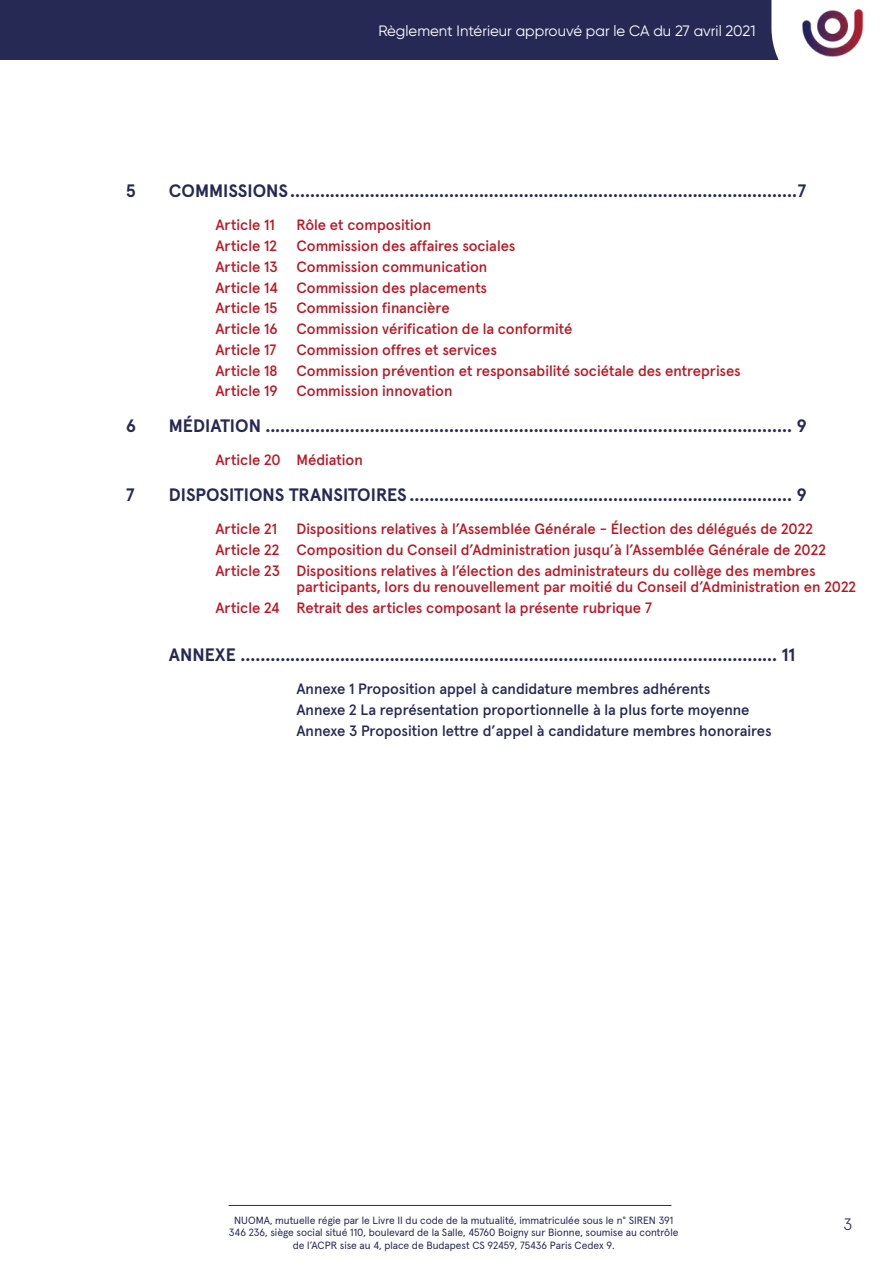
<style>
.page{position:relative;width:893px;height:1263px;background:#fff}
.page>*{position:absolute;margin:0;border:0;box-sizing:border-box;transform-origin:0 0}
.t1{font:700 18px "Apercu";color:#252954}
.t2{font:300 16.5px "Apercu";color:#252954}
.t3{font:500 15px/20.7px "Apercu";color:#bd1824}
.t4{font:500 15px/20.7px "Apercu";color:#252954}
.t5{font:15px "Gilroy";color:#fff}
.t6{font:10.5px/12.6px "Apercu";color:#252854;text-align:center}
</style>
<div class="page">
<hr style="left:229px;top:1205px;width:442px;height:1px;background:#333232">
<div style="left:0;top:0;width:791px;height:59px;background:#252954"></div>
<svg style="left:771px;top:0;width:20px;height:60px"></svg>
<img style="left:802px;top:9px;width:62px;height:48px">
<p class="t5" style="left:378px;top:21px;width:379px">Règlement Intérieur approuvé par le CA du 27 avril 2021</p>
<p class="t1" style="left:126px;top:177px;width:11px">5</p>
<p class="t1" style="left:169px;top:177px;width:639px">COMMISSIONS......................................................................................................7</p>
<p class="t3" style="left:215px;top:213px;width:61px">Article 11</p>
<p class="t3" style="left:296px;top:213px;width:136px">Rôle et composition</p>
<p class="t3" style="left:215px;top:234px;width:63px">Article 12</p>
<p class="t3" style="left:215px;top:234px;width:302px;text-indent:81px">Commission des affaires sociales<br>Article 13 Commission communication<br>Article 14 Commission des placements<br>Article 15</p>
<p class="t3" style="left:215px;top:296px;width:358px;text-indent:81px">Commission financière<br>Article 16 Commission vérification de la conformité<br>Article 17</p>
<p class="t3" style="left:215px;top:338px;width:527px;text-indent:81px">Commission offres et services<br>Article 18 Commission prévention et responsabilité sociétale des entreprises<br>Article 19 Commission innovation</p>
<p class="t1" style="left:126px;top:412px;width:11px">6</p>
<p class="t1" style="left:169px;top:412px;width:639px">MÉDIATION .......................................................................................................... 9</p>
<p class="t3" style="left:215px;top:448px;width:149px">Article 20 Médiation</p>
<p class="t1" style="left:126px;top:481px;width:10px">7</p>
<p class="t1" style="left:169px;top:481px;width:639px">DISPOSITIONS TRANSITOIRES ............................................................................. 9</p>
<p class="t3" style="left:215px;top:517px;width:63px">Article 21</p>
<p class="t3" style="left:215px;top:517px;width:612px;text-indent:81px">Dispositions relatives à l’Assemblée Générale - Élection des délégués de 2022<br>Article 22 Composition du Conseil d’Administration jusqu’à l’Assemblée Générale de 2022<br>Article 23 Dispositions relatives à l’élection des administrateurs du collège des membres</p>
<p class="t3" style="left:215px;top:575px;width:642px;text-indent:81px">participants, lors du renouvellement par moitié du Conseil d’Administration en 2022<br>Article 24 Retrait des articles composant la présente rubrique 7</p>
<p class="t1" style="left:169px;top:640px;width:628px">ANNEXE ............................................................................................................ 11</p>
<p class="t4" style="left:296px;top:677px;width:477px">Annexe 1 Proposition appel à candidature membres adhérents<br>Annexe 2 La représentation proportionnelle à la plus forte moyenne<br>Annexe 3 Proposition lettre d’appel à candidature membres honoraires</p>
<p class="t6" style="left:229px;top:1213px;width:451px">NUOMA, mutuelle régie par le Livre II du code de la mutualité, immatriculée sous le n° SIREN 391<br>346 236, siège social situé 110, boulevard de la Salle, 45760 Boigny sur Bionne, soumise au contrôle de l’ACPR sise au 4, place de Budapest CS 92459, 75436 Paris Cedex 9.</p>
<p class="t2" style="left:843px;top:1211px;width:10px">3</p>
</div>
